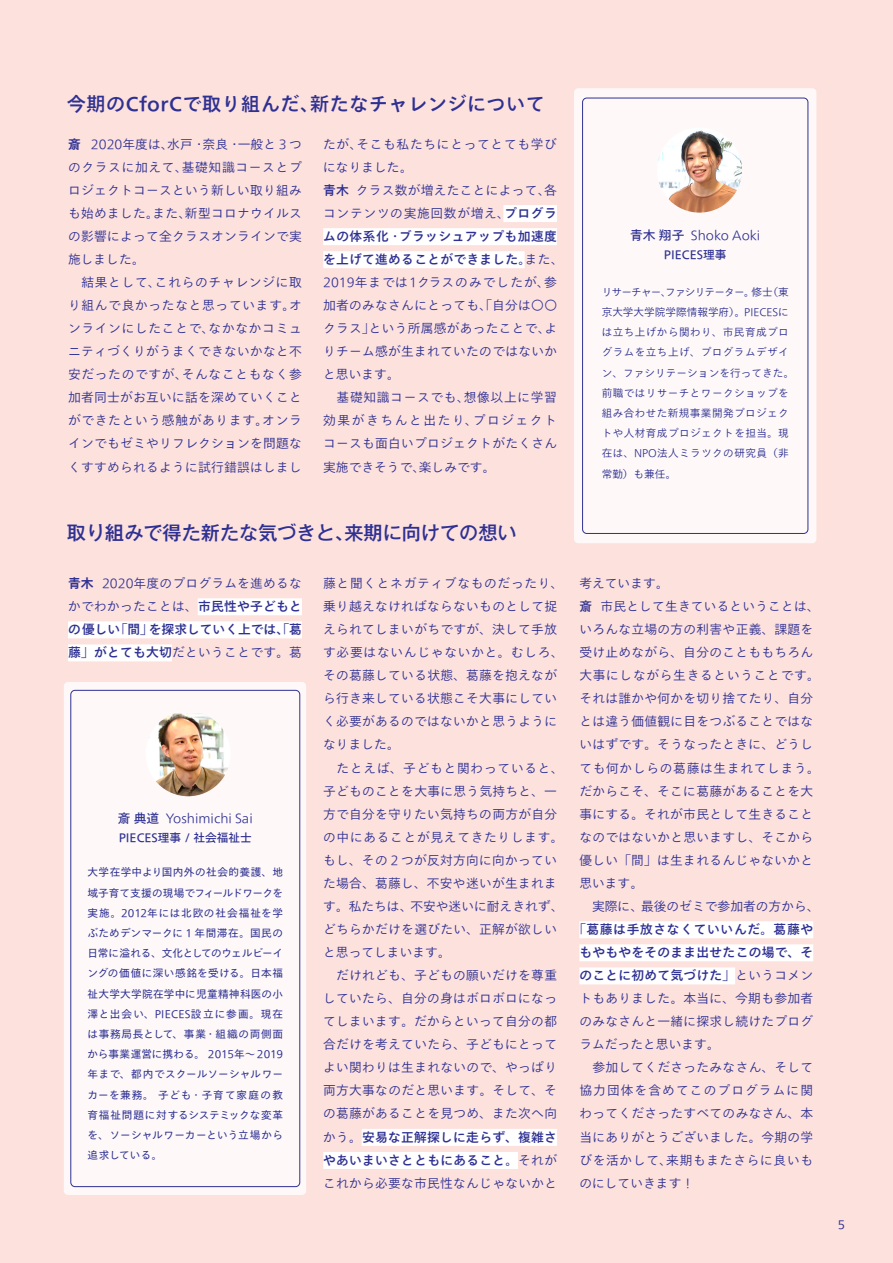
<style>
.page{position:relative;width:893px;height:1263px;background:#fde1dd}
.page>*{position:absolute;margin:0;border:0;box-sizing:border-box;transform-origin:0 0}
.t1{font:500 19.2px "Tazugane Gothic Std N";letter-spacing:.025em;color:#2e3092}
.t2{font:500 19.2px "Gothic MB101 Pr 6 N";color:#2e3092}
.t3{font:300 12.75px/23.1px "Tazugane Gothic Std N";letter-spacing:.02em;color:#2e3092}
.t4{font:300 12.75px "Tazugane Gothic Std N";color:#2e3092}
.t5{font:11.7px "Tazugane Gothic Std N";color:#2e3092}
.t6{font:11.7px "Tazugane Gothic Std N";color:#2e3092}
.t7{font:10.65px/20.2px "Tazugane Gothic Std N";letter-spacing:.025em;color:#2e3092;text-align:justify}
.t8{font:300 10.65px/20.2px "Tazugane Gothic Std N";letter-spacing:.035em;color:#2e3092}
.s1{font-weight:700}
.s2{font-weight:500}
.s3{font-weight:400}
</style>
<div class="page">
<div style="left:64px;top:682px;width:242px;height:513px;background:#fef9f8;border-radius:4px"></div>
<div style="left:574px;top:88px;width:242px;height:455px;background:#fef9f8;border-radius:4px"></div>
<img style="left:657px;top:128px;width:85px;height:85px;border-radius:43px">
<img style="left:149px;top:713px;width:79px;height:83px">
<div style="left:582px;top:98px;width:226px;height:436px;border:1px solid #2e3092;border-radius:4px"></div>
<div style="left:70px;top:690px;width:230px;height:497px;border:1px solid #2e3092;border-radius:4px"></div>
<div style="left:503px;top:205px;width:54px;height:17px;background:#fff"></div>
<div style="left:323px;top:228px;width:234px;height:17px;background:#fff"></div>
<div style="left:323px;top:251px;width:202px;height:17px;background:#fff"></div>
<div style="left:198px;top:598px;width:104px;height:17px;background:#fff"></div>
<div style="left:68px;top:621px;width:234px;height:17px;background:#fff"></div>
<div style="left:68px;top:644px;width:104px;height:17px;background:#fff"></div>
<div style="left:362px;top:1129px;width:195px;height:17px;background:#fff"></div>
<div style="left:323px;top:1152px;width:195px;height:17px;background:#fff"></div>
<div style="left:579px;top:921px;width:234px;height:17px;background:#fff"></div>
<div style="left:579px;top:944px;width:234px;height:17px;background:#fff"></div>
<div style="left:579px;top:967px;width:156px;height:17px;background:#fff"></div>
<h1 class="t1" style="left:67px;top:90px;width:480px">今期のCforCで取り組んだ、新たなチャレンジについて</h1>
<p class="t3" style="left:68px;top:133px;width:235px"><span class="s1">斎</span> 2020年度は、水戸・奈良・一般と３つのクラスに加えて、基礎知識コースとプロジェクトコースという新しい取り組みも始めました。また、新型コロナウイルスの影響によって全クラスオンラインで実施しました。<br>　結果として、これらのチャレンジに取り組んで良かったなと思っています。オンラインにしたことで、なかなかコミュニティづくりがうまくできないかなと不安だったのですが、そんなこともなく参加者同士がお互いに話を深めていくことができたという感触があります。オンラインでもゼミやリフレクションを問題なくすすめられるように試行錯誤はしまし</p>
<p class="t3" style="left:323px;top:133px;width:242px">たが、そこも私たちにとってとても学びになりました。<br><span class="s2">青木</span> クラス数が増えたことによって、各コンテンツの実施回数が増え、<span class="s2">プログラムの体系化・ブラッシュアップも加速度を上げて進めることができました。</span>また、<br>2019年までは1クラスのみでしたが、参加者のみなさんにとっても、「自分は〇〇クラス」という所属感があったことで、よりチーム感が生まれていたのではないかと思います。<br>　基礎知識コースでも、想像以上に学習効果がきちんと出たり、プロジェクトコースも面白いプロジェクトがたくさん実施できそうで、楽しみです。</p>
<h1 class="t2" style="left:67px;top:517px;width:451px">取り組みで得た新たな気づきと、来期に向けての想い</h1>
<p class="t4" style="left:630px;top:227px;width:132px"><span class="s3">青木 翔子</span> Shoko Aoki</p>
<p class="t5" style="left:664px;top:246px;width:64px">PIECES理事</p>
<p class="t8" style="left:602px;top:282px;width:194px">リサーチャー、ファシリテーター。修士（東京大学大学院学際情報学府）。PIECESには立ち上げから関わり、市民育成プログラムを立ち上げ、プログラムデザイン、ファシリテーションを行ってきた。前職ではリサーチとワークショップを組み合わせた新規事業開発プロジェクトや人材育成プロジェクトを担当。現在は、NPO法人ミラツクの研究員（非常勤）も兼任。</p>
<p class="t3" style="left:68px;top:572px;width:235px;text-align:justify"><span class="s1">青木</span> 2020年度のプログラムを進めるなかでわかったことは、<span class="s2">市民性や子どもとの優しい「間」を探求していく上では、「葛藤」がとても大切</span>だということです。葛</p>
<p class="t3" style="left:323px;top:572px;width:242px">藤と聞くとネガティブなものだったり、乗り越えなければならないものとして捉えられてしまいがちですが、決して手放す必要はないんじゃないかと。むしろ、その葛藤している状態、葛藤を抱えながら行き来している状態こそ大事にしていく必要があるのではないかと思うようになりました。<br>　たとえば、子どもと関わっていると、子どものことを大事に思う気持ちと、一方で自分を守りたい気持ちの両方が自分の中にあることが見えてきたりします。もし、その２つが反対方向に向かっていた場合、葛藤し、不安や迷いが生まれます。私たちは、不安や迷いに耐えきれず、どちらかだけを選びたい、正解が欲しいと思ってしまいます。<br>　だけれども、子どもの願いだけを尊重していたら、自分の身はボロボロになってしまいます。だからといって自分の都合だけを考えていたら、子どもにとってよい関わりは生まれないので、やっぱり両方大事なのだと思います。そして、その葛藤があることを見つめ、また次へ向かう。<span class="s2">安易な正解探しに走らず、複雑さやあいまいさとともにあること。</span>それがこれから必要な市民性なんじゃないかと</p>
<p class="t3" style="left:579px;top:572px;width:242px">考えています。<br><span class="s2">斎</span> 市民として生きているということは、いろんな立場の方の利害や正義、課題を受け止めながら、自分のことももちろん大事にしながら生きるということです。それは誰かや何かを切り捨てたり、自分とは違う価値観に目をつぶることではないはずです。そうなったときに、どうしても何かしらの葛藤は生まれてしまう。だからこそ、そこに葛藤があることを大事にする。それが市民として生きることなのではないかと思いますし、そこから優しい「間」は生まれるんじゃないかと思います。<br>　実際に、最後のゼミで参加者の方から、</p>
<p class="t4" style="left:118px;top:810px;width:136px"><span class="s3">斎 典道</span> Yoshimichi Sai</p>
<p class="t5" style="left:119px;top:829px;width:135px">PIECES理事 / 社会福祉士</p>
<p class="t7" style="left:87px;top:863px;width:197px">大学在学中より国内外の社会的養護、地域子育て支援の現場でフィールドワークを実施。2012年には北欧の社会福祉を学ぶためデンマークに 1 年間滞在。国民の日常に溢れる、文化としてのウェルビーイングの価値に深い感銘を受ける。日本福祉大学大学院在学中に児童精神科医の小澤と出会い、PIECES設立に参画。現在は事務局長として、事業・組織の両側面から事業運営に携わる。 2015年～ 2019年まで、都内でスクールソーシャルワーカーを兼務。 子ども・子育て家庭の教育福祉問題に対するシステミックな変革を、ソーシャルワーカーという立場から追求している。</p>
<p class="t3" style="left:579px;top:918px;width:235px;text-indent:-6px"><span class="s2">「葛藤は手放さなくていいんだ。葛藤やもやもやをそのまま出せたこの場で、そのことに初めて気づけた」</span>というコメントもありました。本当に、今期も参加者のみなさんと一緒に探求し続けたプログラムだったと思います。<br>　参加してくださったみなさん、そして協力団体を含めてこのプログラムに関わってくださったすべてのみなさん、本当にありがとうございました。今期の学びを活かして、来期もまたさらに良いものにしていきます！</p>
<p class="t6" style="left:838px;top:1216px;width:9px">5</p>
</div>
